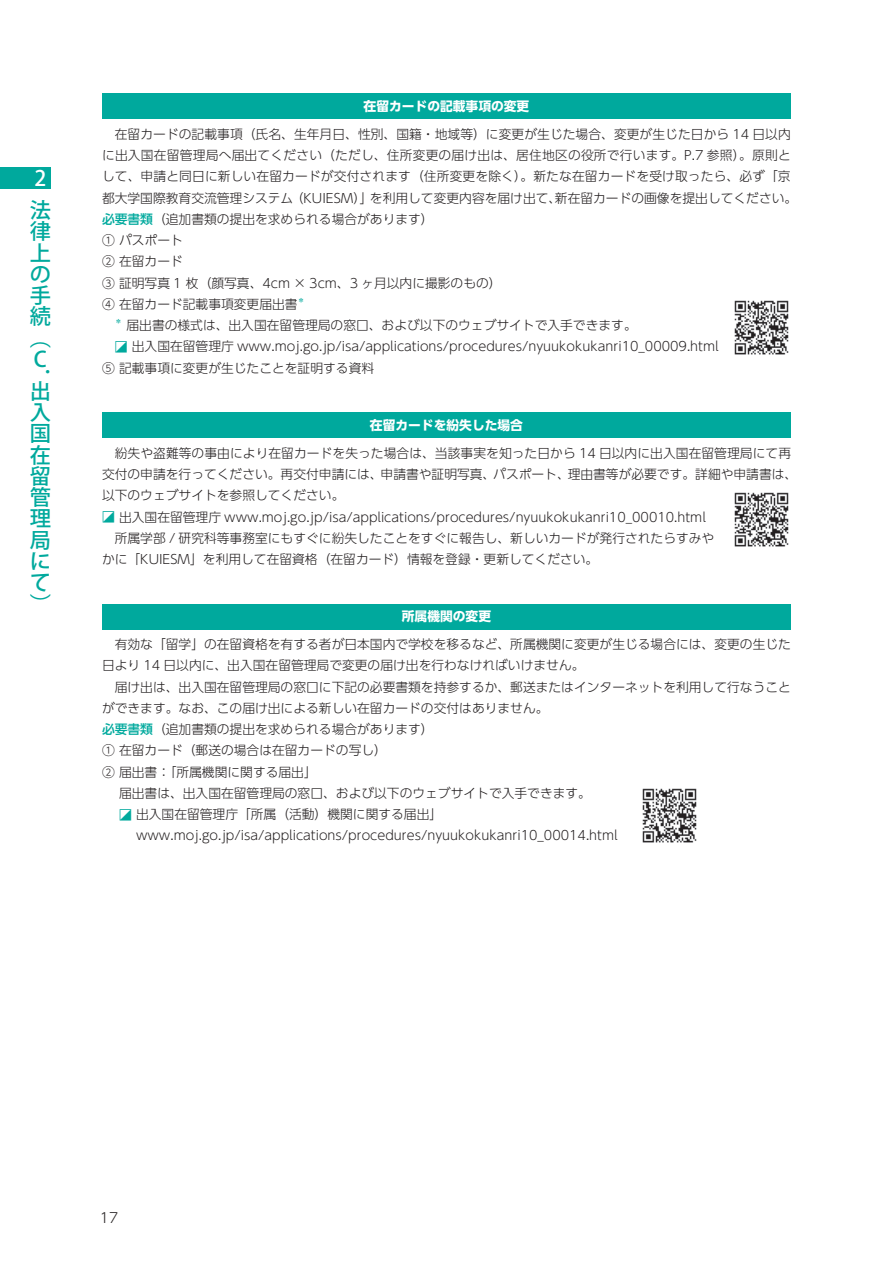
<style>
.page{position:relative;width:893px;height:1263px;background:#fff}
.page>*{position:absolute;margin:0;border:0;box-sizing:border-box;transform-origin:0 0}
.t1{font:500 21.3px/21.3px "Koz Go Pr 6 N";color:#00a99d}
.t2{font:500 21.3px "Koz Go Pr 6 N";color:#fff}
.t3{font:300 13.8px "UD Shin Go Pr 6 N";color:#231f20}
.t4{font:300 12.75px/21.3px "UD Shin Go Pr 6 N";color:#231f20}
.t5{font:700 12.75px "UD Shin Go Pr 6 N";color:#fff}
.t6{font:300 7.5px "UD Shin Go Pr 6 N";color:#00a99d}
.s1{font-weight:500;color:#00a99d}
.s2{font-family:"MS P Gothic";font-weight:400;font-size:25.5px;color:#00a99d}
</style>
<div class="page">
<div style="left:102px;top:94px;width:689px;height:25px;background:#00a99d"></div>
<div style="left:102px;top:412px;width:689px;height:26px;background:#00a99d"></div>
<div style="left:102px;top:604px;width:689px;height:25px;background:#00a99d"></div>
<img style="left:734px;top:300px;width:55px;height:55px">
<img style="left:734px;top:492px;width:55px;height:55px">
<img style="left:642px;top:788px;width:55px;height:55px">
<div style="left:0;top:167px;width:51px;height:22px;background:#00a99d"></div>
<h1 class="t2" style="left:34px;top:166px;width:13px">2</h1>
<h1 class="t1" style="left:30px;top:200px;width:22px">法律上の手続（<br>C．</h1>
<h1 class="t1" style="left:30px;top:381px;width:22px;text-align:justify">出入国在留管理局にて）</h1>
<p class="t5" style="left:364px;top:96px;width:167px">在留カードの記載事項の変更</p>
<p class="t4" style="left:102px;top:123px;width:697px;text-indent:13px">在留カードの記載事項（氏名、生年月日、性別、国籍・地域等）に変更が生じた場合、変更が生じた日から 14 日以内に出入国在留管理局へ届出てください（ただし、住所変更の届け出は、居住地区の役所で行います。P.7 参照）。原則として、申請と同日に新しい在留カードが交付されます（住所変更を除く）。新たな在留カードを受け取ったら、必ず「京都大学国際教育交流管理システム（KUIESM）」を利用して変更内容を届け出て、新在留カードの画像を提出してください。<span class="s1">必要書類</span>（追加書類の提出を求められる場合があります）<br>① パスポート<br>② 在留カード<br>③ 証明写真 1 枚（顔写真、4cm × 3cm、3 ヶ月以内に撮影のもの）<br>④ 在留カード記載事項変更届出書</p>
<p class="t6" style="left:298px;top:294px;width:9px">＊</p>
<p class="t6" style="left:115px;top:315px;width:9px">＊</p>
<p class="t4" style="left:126px;top:314px;width:512px">届出書の様式は、出入国在留管理局の窓口、および以下のウェブサイトで入手できます。</p>
<p class="t4" style="left:115px;top:335px;width:605px"><span class="s2">◪</span> 出入国在留管理庁 www.moj.go.jp/isa/applications/procedures/nyuukokukanri10_00009.html</p>
<p class="t4" style="left:102px;top:357px;width:274px">⑤ 記載事項に変更が生じたことを証明する資料</p>
<p class="t5" style="left:370px;top:415px;width:155px">在留カードを紛失した場合</p>
<p class="t4" style="left:115px;top:442px;width:678px">紛失や盗難等の事由により在留カードを失った場合は、当該事実を知った日から 14 日以内に出入国在留管理局にて再</p>
<p class="t4" style="left:102px;top:463px;width:697px">交付の申請を行ってください。再交付申請には、申請書や証明写真、パスポート、理由書等が必要です。詳細や申請書は、</p>
<p class="t4" style="left:102px;top:484px;width:244px">以下のウェブサイトを参照してください。</p>
<p class="t4" style="left:102px;top:506px;width:605px"><span class="s2">◪</span> 出入国在留管理庁 www.moj.go.jp/isa/applications/procedures/nyuukokukanri10_00010.html</p>
<p class="t4" style="left:115px;top:527px;width:601px">所属学部 / 研究科等事務室にもすぐに紛失したことをすぐに報告し、新しいカードが発行されたらすみや</p>
<p class="t4" style="left:102px;top:548px;width:498px">かに「KUIESM」を利用して在留資格（在留カード）情報を登録・更新してください。</p>
<p class="t5" style="left:402px;top:606px;width:91px">所属機関の変更</p>
<p class="t4" style="left:102px;top:633px;width:690px;text-indent:13px">有効な「留学」の在留資格を有する者が日本国内で学校を移るなど、所属機関に変更が生じる場合には、変更の生じた日より 14 日以内に、出入国在留管理局で変更の届け出を行わなければいけません。</p>
<p class="t4" style="left:115px;top:676px;width:678px">届け出は、出入国在留管理局の窓口に下記の必要書類を持参するか、郵送またはインターネットを利用して行なうこと</p>
<p class="t4" style="left:102px;top:697px;width:448px">ができます。なお、この届け出による新しい在留カードの交付はありません。</p>
<p class="t4" style="left:102px;top:718px;width:333px"><span class="s1">必要書類</span>（追加書類の提出を求められる場合があります）</p>
<p class="t4" style="left:102px;top:739px;width:286px">① 在留カード（郵送の場合は在留カードの写し）</p>
<p class="t4" style="left:102px;top:761px;width:216px">② 届出書：「所属機関に関する届出」</p>
<p class="t4" style="left:119px;top:782px;width:473px">届出書は、出入国在留管理局の窓口、および以下のウェブサイトで入手できます。</p>
<p class="t4" style="left:119px;top:803px;width:325px"><span class="s2">◪</span> 出入国在留管理庁「所属（活動）機関に関する届出」</p>
<p class="t4" style="left:136px;top:824px;width:483px">www.moj.go.jp/isa/applications/procedures/nyuukokukanri10_00014.html</p>
<p class="t3" style="left:100px;top:1207px;width:20px">17</p>
</div>
